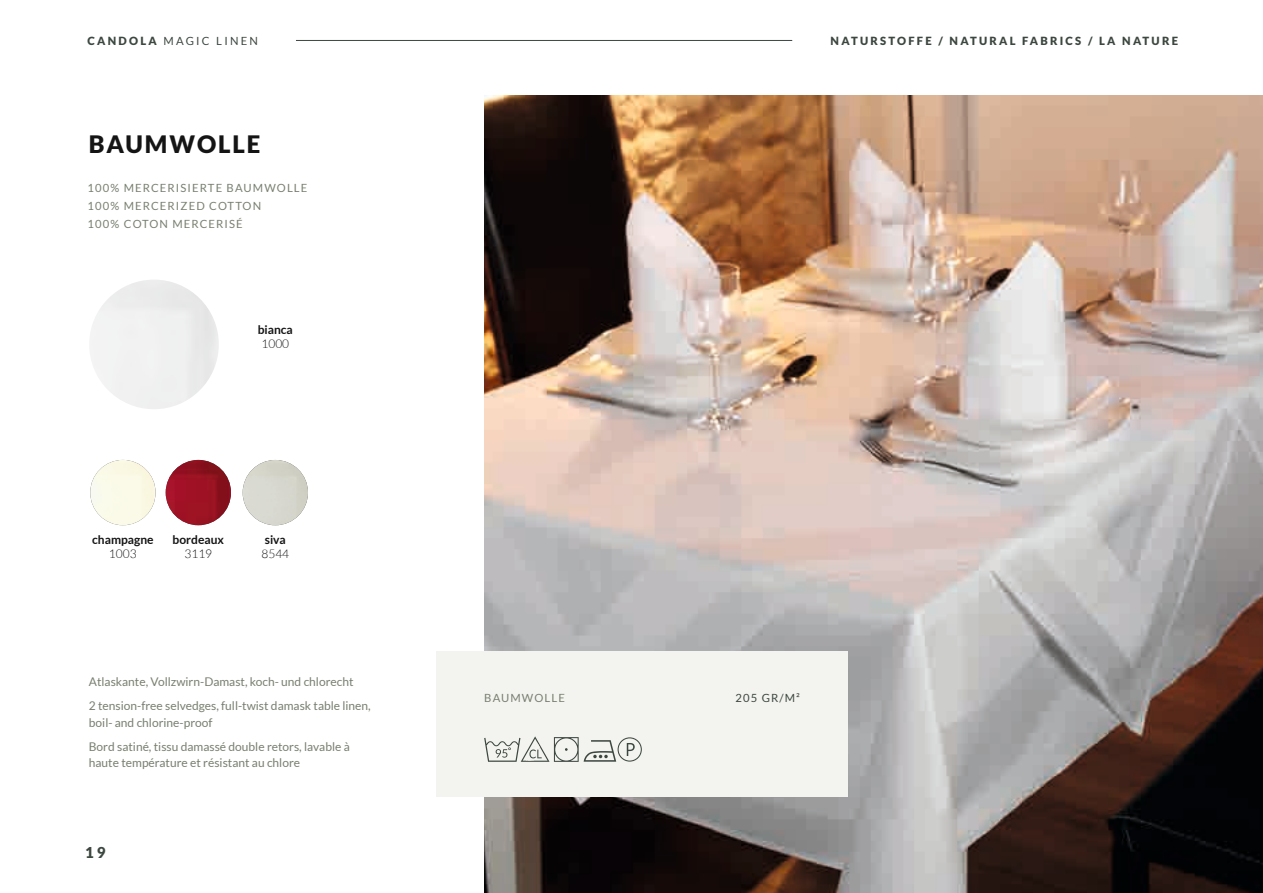
<style>
.page{position:relative;width:1263px;height:893px;background:#fff}
.page>*{position:absolute;margin:0;border:0;box-sizing:border-box;transform-origin:0 0}
.t1{font:900 24px "Lato";letter-spacing:.08em;color:#131413}
.t2{font:900 15px "Lato";color:#3c4740}
.t3{font:12px/24px "Lato";color:#787f6f}
.t4{font:700 12px "Lato";color:#131413}
.t5{font:300 12px "Lato";color:#131413}
.t6{font:11.25px/18px "Lato";letter-spacing:.1em;color:#787f6f}
.t7{font:900 11.25px "Lato";letter-spacing:.2em;color:#3c4740}
.t8{font:11.25px "Lato";letter-spacing:.2em;color:#3c4740}
.s1{font-weight:900}
</style>
<div class="page">
<img style="left:484px;top:96px;width:779px;height:797px">
<hr style="left:296px;top:40px;width:496px;height:1px;background:#3c4740">
<img style="left:243px;top:460px;width:65px;height:65px;border-radius:33px">
<img style="left:166px;top:460px;width:65px;height:65px;border-radius:33px">
<img style="left:90px;top:460px;width:66px;height:65px;border-radius:33px">
<div style="left:436px;top:651px;width:412px;height:146px;background:#f3f3f0"></div>
<svg style="left:484px;top:736px;width:158px;height:26px"></svg>
<p class="t8" style="left:88px;top:34px;width:172px"><span class="s1">CANDOLA</span> MAGIC LINEN</p>
<p class="t7" style="left:831px;top:34px;width:349px">NATURSTOFFE / NATURAL FABRICS / LA NATURE</p>
<h1 class="t1" style="left:89px;top:131px;width:173px">BAUMWOLLE</h1>
<p class="t6" style="left:88px;top:179px;width:221px">100% MERCERISIERTE BAUMWOLLE<br>100% MERCERIZED COTTON<br>100% COTON MERCERISÉ</p>
<p class="t4" style="left:258px;top:323px;width:37px">bianca</p>
<p class="t5" style="left:261px;top:337px;width:29px">1000</p>
<p class="t4" style="left:92px;top:533px;width:63px">champagne</p>
<p class="t5" style="left:109px;top:547px;width:29px">1003</p>
<p class="t4" style="left:173px;top:533px;width:53px">bordeaux</p>
<p class="t5" style="left:184px;top:547px;width:29px">3119</p>
<p class="t4" style="left:265px;top:533px;width:23px">siva</p>
<p class="t5" style="left:261px;top:547px;width:29px">8544</p>
<p class="t3" style="left:89px;top:670px;width:283px">Atlaskante, Vollzwirn-Damast, koch- und chlorecht<br>2 tension-free selvedges, full-twist damask table linen,</p>
<p class="t3" style="left:89px;top:710px;width:262px">boil- and chlorine-proof<br>Bord satiné, tissu damassé double retors, lavable à</p>
<p class="t3" style="left:89px;top:751px;width:213px">haute température et résistant au chlore</p>
<p class="t2" style="left:85px;top:844px;width:22px">19</p>
<p class="t6" style="left:484px;top:689px;width:82px">BAUMWOLLE</p>
<p class="t8" style="left:735px;top:692px;width:66px">205 GR/M²</p>
</div>
